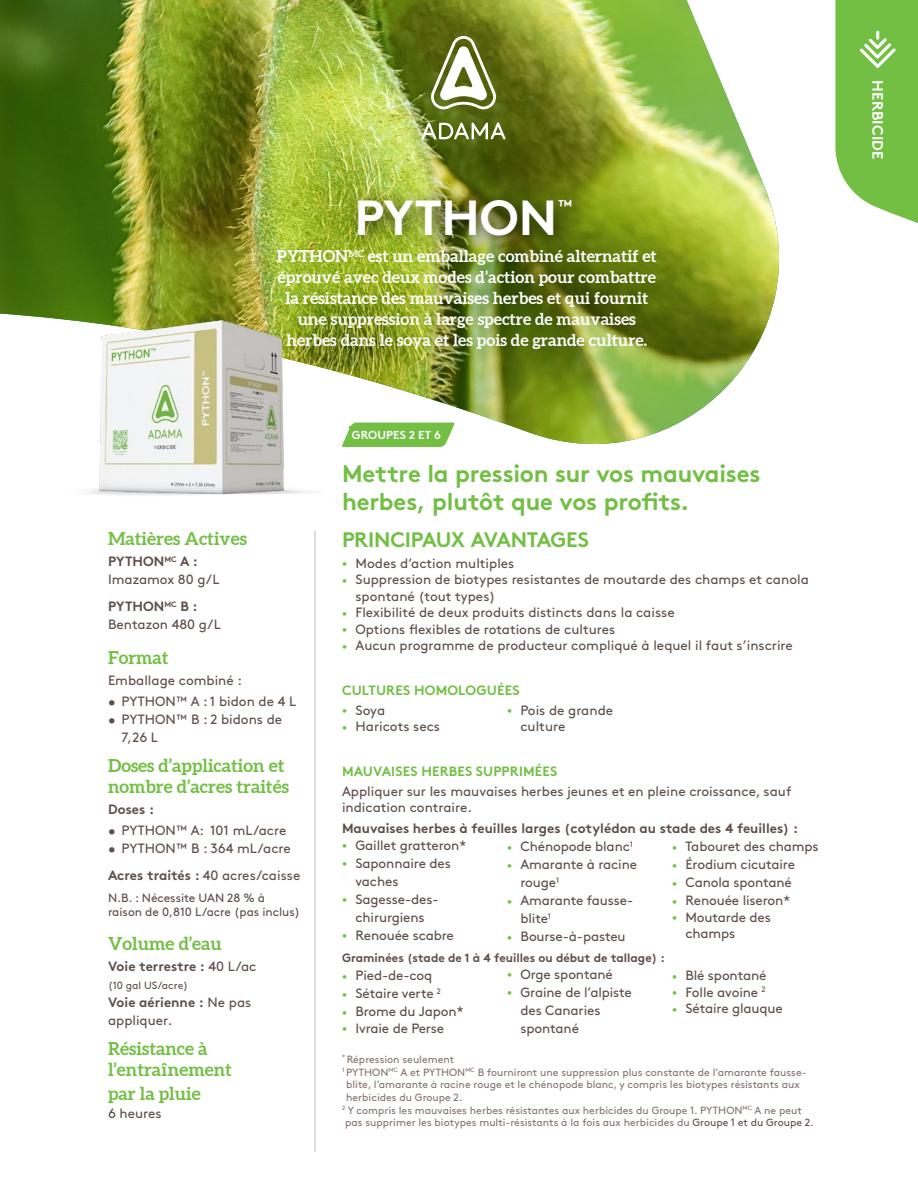
<style>
.page{position:relative;width:918px;height:1188px;background:#fff}
.page>*{position:absolute;margin:0;border:0;box-sizing:border-box;transform-origin:0 0}
.t1{font:700 49.2px "Brown Pro";color:#fff}
.t2{font:700 24px/28.5px "Brown Pro";letter-spacing:-.01em;color:#72bf44}
.t3{font:700 21px "Brown Pro";letter-spacing:-.02em;color:#72bf44}
.t4{font:700 18px/21px "Aleo";color:#72bf44}
.t5{font:700 17.25px "Brown Pro";color:#fff}
.t6{font:700 16.5px/21px "Aleo";color:#fff;text-align:center}
.t7{font:700 15px "Brown Pro";letter-spacing:.01em;color:#fff}
.t8{font:13.5px/18px "Brown Pro";color:#5f4f4b}
.t9{font:700 13.5px "Brown Pro";color:#5f4f4b}
.t10{font:700 13.5px "Brown Pro";letter-spacing:.01em;color:#72bf44}
.t11{font:12px/13.5px "Brown Pro";letter-spacing:-.005em;color:#5f4f4b}
.t12{font:700 12px "Brown Pro";color:#5f4f4b}
.t13{font:700 11.55px "Brown Pro";letter-spacing:.01em;color:#fff}
.t14{font:10.5px "Brown Pro";color:#847470}
.t15{font:10.5px "Brown Pro";color:#5f4f4b}
.s1{font-weight:700}
.s2{font-weight:400}
.s3{font-size:9px;color:#72bf44}
.s4{color:#5f4f4b}
</style>
<div class="page">
<img style="left:0;top:0;width:780px;height:445px">
<div style="left:344px;top:186px;width:249px;height:72px;background:#000;opacity:.75"></div>
<svg style="left:430px;top:36px;width:67px;height:73px"></svg>
<svg style="left:421px;top:123px;width:85px;height:17px"></svg>
<svg style="left:835px;top:0;width:83px;height:223px;background:#81c659"></svg>
<img style="left:38px;top:306px;width:323px;height:247px">
<hr style="left:315px;top:531px;width:1px;height:621px;background:#c4bdb9">
<svg style="left:342px;top:423px;width:113px;height:24px"></svg>
<div style="left:349px;top:426px;width:94px;height:18px;background:#72bf44"></div>
<h1 class="t1" style="left:355px;top:178px;width:204px">PYTHON</h1>
<p class="t5" style="left:557px;top:192px;width:17px">™</p>
<p class="t6" style="left:277px;top:247px;width:381px">PYTHON<sup>MC</sup> est un emballage combiné alternatif et éprouvé avec deux modes d’action pour combattre la résistance des mauvaises herbes et qui fournit une suppression à large spectre de mauvaises herbes dans le soya et les pois de grande culture.</p>
<p class="t13" style="left:352px;top:426px;width:91px">GROUPES 2 ET 6</p>
<h3 class="t4" style="left:108px;top:529px;width:140px">Matières Actives</h3>
<p class="t8" style="left:108px;top:552px;width:113px"><span class="s1">PYTHON</span><sup>MC</sup> <span class="s1">A :<br></span>Imazamox 80 g/L</p>
<p class="t8" style="left:108px;top:597px;width:114px"><span class="s1">PYTHON</span><sup>MC</sup> <span class="s1">B :<br></span>Bentazon 480 g/L</p>
<h3 class="t4" style="left:108px;top:648px;width:62px">Format</h3>
<p class="t8" style="left:108px;top:670px;width:136px">Emballage combiné :</p>
<p class="t8" style="left:108px;top:691px;width:190px">• PYTHON™ A : 1 bidon de 4 L</p>
<p class="t8" style="left:122px;top:709px;width:162px;text-indent:-14px">• PYTHON™ B : 2 bidons de<br>7,26 L</p>
<h3 class="t4" style="left:108px;top:756px;width:182px">Doses d’application et nombre d’acres traités</h3>
<p class="t9" style="left:108px;top:798px;width:48px">Doses :</p>
<p class="t8" style="left:108px;top:820px;width:180px">• PYTHON™ A: 101 mL/acre</p>
<p class="t8" style="left:108px;top:834px;width:194px;line-height:27px">• PYTHON™ B : 364 mL/acre<br><span class="s1">Acres traités :</span> 40 acres/caisse</p>
<p class="t11" style="left:108px;top:891px;width:194px">N.B. : Nécessite UAN 28 % à raison de 0,810 L/acre (pas inclus)</p>
<h3 class="t4" style="left:108px;top:934px;width:115px">Volume d’eau</h3>
<p class="t9" style="left:108px;top:956px;width:150px">Voie terrestre : <span class="s2">40 L/ac</span></p>
<p class="t15" style="left:108px;top:978px;width:82px">(10 gal US/acre)</p>
<p class="t8" style="left:108px;top:993px;width:145px"><span class="s1">Voie aérienne :</span> Ne pas appliquer.</p>
<h3 class="t4" style="left:108px;top:1039px;width:125px">Résistance à l’entraînement</h3>
<h3 class="t4" style="left:108px;top:1084px;width:94px">par la pluie</h3>
<p class="t8" style="left:108px;top:1104px;width:55px">6 heures</p>
<h2 class="t2" style="left:342px;top:456px;width:420px">Mettre la pression sur vos mauvaises herbes, plutôt que vos profits.</h2>
<h3 class="t3" style="left:342px;top:522px;width:249px">PRINCIPAUX AVANTAGES</h3>
<p class="t8" style="left:342px;top:553px;width:174px"><span class="s3">•</span> Modes d’action multiples</p>
<p class="t8" style="left:356px;top:570px;width:455px;line-height:16.5px;text-indent:-14px"><span class="s3">•</span> Suppression de biotypes resistantes de moutarde des champs et canola spontané (tout types)</p>
<p class="t8" style="left:342px;top:602px;width:334px"><span class="s3">•</span> Flexibilité de deux produits distincts dans la caisse</p>
<p class="t8" style="left:342px;top:619px;width:275px"><span class="s3">•</span> Options flexibles de rotations de cultures</p>
<p class="t8" style="left:342px;top:635px;width:452px"><span class="s3">•</span> Aucun programme de producteur compliqué à lequel il faut s’inscrire</p>
<p class="t10" style="left:342px;top:680px;width:179px">CULTURES HOMOLOGUÉES</p>
<p class="t8" style="left:342px;top:700px;width:45px"><span class="s3">•</span> Soya</p>
<p class="t8" style="left:342px;top:716px;width:100px"><span class="s3">•</span> Haricots secs</p>
<p class="t8" style="left:520px;top:701px;width:94px;line-height:16.5px;text-indent:-14px"><span class="s3">•</span> Pois de grande culture</p>
<p class="t10" style="left:342px;top:761px;width:217px">MAUVAISES HERBES SUPPRIMÉES</p>
<p class="t8" style="left:342px;top:782px;width:451px;line-height:16.5px">Appliquer sur les mauvaises herbes jeunes et en pleine croissance, sauf indication contraire.</p>
<p class="t9" style="left:342px;top:818px;width:458px">Mauvaises herbes à feuilles larges (cotylédon au stade des 4 feuilles) :</p>
<p class="t8" style="left:342px;top:835px;width:126px"><span class="s3">•</span> Gaillet gratteron*</p>
<p class="t8" style="left:356px;top:853px;width:97px;text-indent:-14px"><span class="s3">•</span> Saponnaire des vaches</p>
<p class="t8" style="left:342px;top:889px;width:98px;text-align:center"><span class="s3">•</span> Sagesse-des&shy;chirurgiens</p>
<p class="t8" style="left:342px;top:925px;width:113px"><span class="s3">•</span> Renouée scabre</p>
<p class="t8" style="left:507px;top:836px;width:127px"><span class="s3">•</span> Chénopode blanc<sup>1</sup></p>
<p class="t8" style="left:520px;top:854px;width:118px;text-indent:-14px"><span class="s3">•</span> Amarante à racine rouge<sup>1</sup></p>
<p class="t8" style="left:520px;top:890px;width:114px;text-indent:-14px"><span class="s3">•</span> Amarante fausse&shy;blite<sup>1</sup></p>
<p class="t8" style="left:507px;top:926px;width:120px"><span class="s3">•</span> Bourse-à-pasteu</p>
<p class="t8" style="left:672px;top:836px;width:148px"><span class="s3">•</span> Tabouret des champs</p>
<p class="t8" style="left:672px;top:854px;width:125px"><span class="s3">•</span> Érodium cicutaire</p>
<p class="t8" style="left:672px;top:872px;width:121px"><span class="s3">•</span> Canola spontané</p>
<p class="t8" style="left:672px;top:890px;width:120px"><span class="s3">•</span> Renouée liseron*</p>
<p class="t8" style="left:686px;top:908px;width:87px;line-height:16.5px;text-indent:-14px"><span class="s3">•</span> Moutarde des champs</p>
<p class="t12" style="left:342px;top:948px;width:324px">Graminées (stade de 1 à 4 feuilles ou début de tallage) :</p>
<p class="t8" style="left:342px;top:965px;width:92px"><span class="s3">•</span> Pied-de-coq</p>
<p class="t8" style="left:342px;top:983px;width:101px"><span class="s3">•</span> Sétaire verte <sup>2</sup></p>
<p class="t8" style="left:342px;top:1001px;width:123px"><span class="s3">•</span> Brome du Japon*</p>
<p class="t8" style="left:342px;top:1018px;width:104px"><span class="s3">•</span> Ivraie de Perse</p>
<p class="t8" style="left:507px;top:964px;width:107px"><span class="s3">•</span> Orge spontané</p>
<p class="t8" style="left:520px;top:982px;width:113px;text-indent:-14px"><span class="s3">•</span> Graine de l’alpiste des Canaries spontané</p>
<p class="t8" style="left:672px;top:965px;width:96px"><span class="s3">•</span> Blé spontané</p>
<p class="t8" style="left:672px;top:982px;width:95px"><span class="s3">•</span> Folle avoine <sup>2</sup></p>
<p class="t8" style="left:672px;top:998px;width:112px"><span class="s3">•</span> Sétaire glauque</p>
<p class="t14" style="left:342px;top:1051px;width:114px"><sup>*</sup> Répression seulement</p>
<p class="t14" style="left:342px;top:1064px;width:466px"><sup>1</sup> PYTHON<sup>MC</sup> A et PYTHON<sup>MC</sup> B fourniront une suppression plus constante de l’amarante fausse-</p>
<p class="t14" style="left:346px;top:1077px;width:455px">blite, l’amarante à racine rouge et le chénopode blanc, y compris les biotypes résistants aux</p>
<p class="t14" style="left:346px;top:1089px;width:118px">herbicides du Groupe 2.</p>
<p class="t14" style="left:342px;top:1102px;width:461px"><sup>2</sup> Y compris les mauvaises herbes résistantes aux herbicides du Groupe 1. PYTHON<sup>MC</sup> A ne peut</p>
<p class="t14" style="left:345px;top:1115px;width:470px">pas supprimer les biotypes multi-résistants à la fois aux herbicides du <span class="s4">Groupe 1 et du Groupe 2.</span></p>
<p class="t7" style="left:890px;top:80px;width:81px;rotate:90deg">HERBICIDE</p>
</div>
